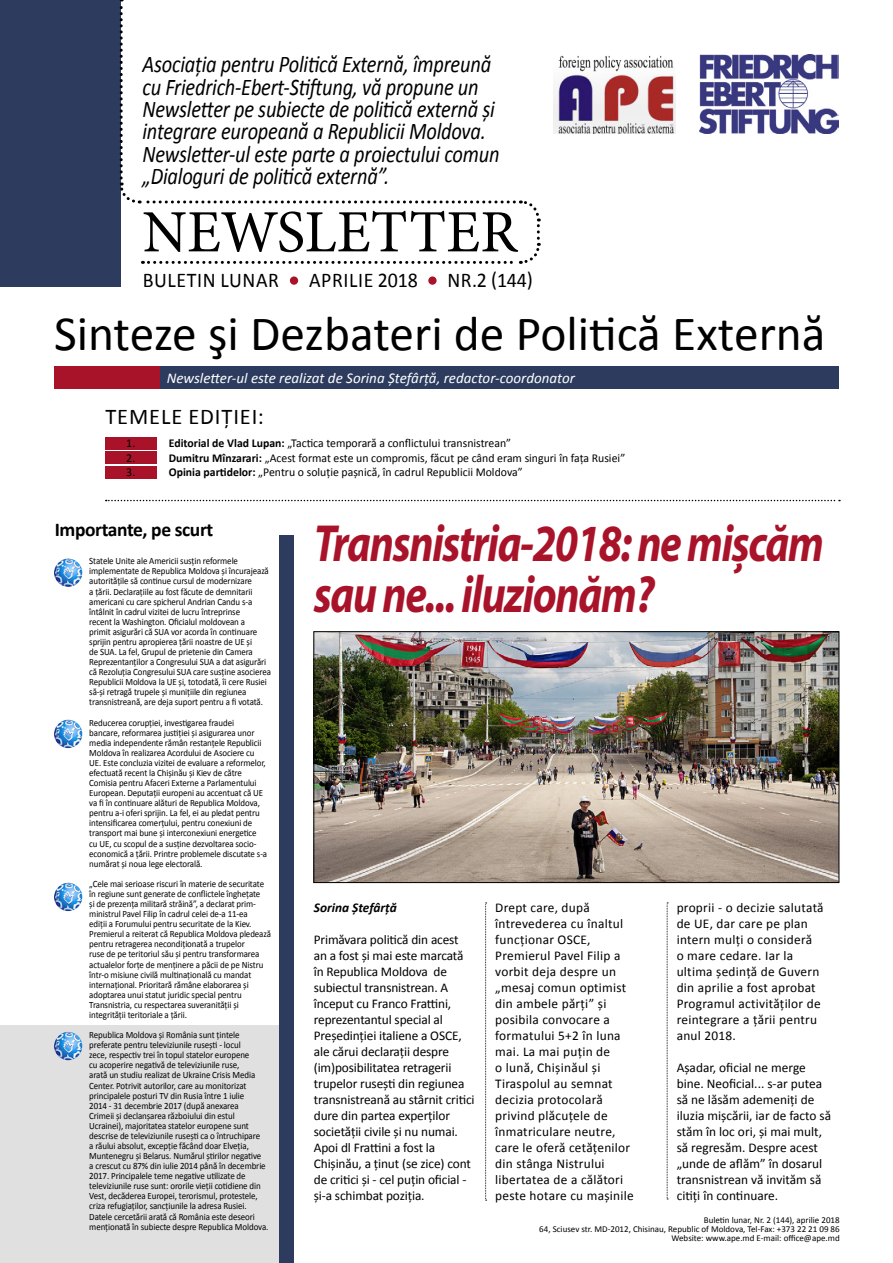
<style>
.page{position:relative;width:893px;height:1263px;background:#fff}
.page>*{position:absolute;margin:0;border:0;box-sizing:border-box;transform-origin:0 0}
.t1{font:60px "Minion Pro";color:#000}
.t2{font:italic 700 52.5px/51px "Myriad Pro";letter-spacing:-.03em;color:#a9132a;scale:.82 1}
.t3{font:49.5px "Calibri";color:#000}
.t4{font:italic 24px/22.5px "Calibri";letter-spacing:-.01em;color:#000;scale:.85 1}
.t5{font:22.5px "Calibri";letter-spacing:.04em;color:#000}
.t6{font:21px "Calibri";letter-spacing:.03em;color:#000;scale:.95 1}
.t7{font:700 19.5px "Calibri";letter-spacing:-.02em;color:#000}
.t8{font:italic 15px "Calibri";color:#fff}
.t9{font:13.35px/16px "Calibri";color:#000}
.t10{font:13.35px/16px "Calibri";letter-spacing:.02em;color:#000}
.t11{font:italic 700 13.35px "Calibri";color:#000}
.t12{font:12px "Calibri";color:#000}
.t13{font:9.6px/10.1px "Calibri";letter-spacing:-.01em;color:#000;scale:.93 1}
.t14{font:9px/9px "Calibri";color:#000;text-align:right}
.s1{font-weight:700}
</style>
<div class="page">
<div style="left:0;top:1025px;width:287px;height:238px;background:#e0e0e0"></div>
<svg style="left:106px;top:500px;width:734px;height:1px"></svg>
<div style="left:280px;top:535px;width:14px;height:728px;background:#2d3c5e"></div>
<img style="left:54px;top:883px;width:28px;height:28px;border-radius:14px">
<img style="left:54px;top:720px;width:28px;height:28px;border-radius:14px">
<img style="left:54px;top:1032px;width:28px;height:28px;border-radius:14px">
<img style="left:54px;top:558px;width:28px;height:29px;border-radius:14px">
<div style="left:54px;top:366px;width:679px;height:23px;background:#a9132a"></div>
<div style="left:105px;top:437px;width:52px;height:13px;background:#a9132a"></div>
<div style="left:105px;top:466px;width:52px;height:12px;background:#a9132a"></div>
<div style="left:105px;top:452px;width:52px;height:12px;background:#a9132a"></div>
<div style="left:0;top:0;width:120px;height:286px;background:#2d3c5e"></div>
<div style="left:160px;top:366px;width:679px;height:23px;background:#2d3c5e"></div>
<div style="left:289px;top:275px;width:10px;height:11px;background:#a9132a;border-radius:50%"></div>
<div style="left:288px;top:274px;width:12px;height:13px;border:2px solid #fff;border-radius:50%"></div>
<div style="left:427px;top:275px;width:11px;height:11px;background:#a9132a;border-radius:50%"></div>
<div style="left:426px;top:274px;width:13px;height:13px;border:2px solid #fff;border-radius:50%"></div>
<img style="left:700px;top:54px;width:139px;height:80px">
<img style="left:553px;top:55px;width:123px;height:79px">
<svg style="left:119px;top:0;width:422px;height:265px"></svg>
<svg style="left:485px;top:902px;width:2px;height:299px"></svg>
<svg style="left:667px;top:902px;width:1px;height:297px"></svg>
<img style="left:316px;top:633px;width:521px;height:248px">
<div style="left:314px;top:631px;width:525px;height:252px;border:1px solid #000"></div>
<p class="t4" style="left:142px;top:52px;width:422px">Asociația pentru Politică Externă, împreună cu Friedrich-Ebert-Stiftung, vă propune un Newsletter pe subiecte de politică externă și integrare europeană a Republicii Moldova.<br>Newsletter-ul este parte a proiectului comun „Dialoguri de politică externă”.</p>
<h1 class="t1" style="left:142px;top:192px;width:377px">NEWSLETTER</h1>
<h3 class="t6" style="left:143px;top:267px;width:145px">BULETIN LUNAR</h3>
<h3 class="t6" style="left:309px;top:267px;width:116px">APRILIE 2018</h3>
<h3 class="t6" style="left:447px;top:267px;width:91px">NR.2 (144)</h3>
<h3 class="t3" style="left:54px;top:302px;width:773px">Sinteze şi Dezbateri de Politică Externă</h3>
<h3 class="t8" style="left:167px;top:368px;width:410px">Newsletter-ul este realizat de Sorina Ștefârță, redactor-coordonator</h3>
<h3 class="t5" style="left:105px;top:402px;width:160px">TEMELE EDIȚIEI:</h3>
<p class="t12" style="left:126px;top:436px;width:11px">1.</p>
<p class="t12" style="left:169px;top:436px;width:344px"><span class="s1">Editorial de Vlad Lupan:</span> „Tactica temporară a conflictului transnistrean”</p>
<p class="t12" style="left:126px;top:450px;width:11px">2.</p>
<p class="t12" style="left:169px;top:450px;width:458px"><span class="s1">Dumitru Mînzarari:</span> „Acest format este un compromis, făcut pe când eram singuri în fața Rusiei”</p>
<p class="t12" style="left:126px;top:464px;width:11px">3.</p>
<p class="t12" style="left:169px;top:464px;width:355px"><span class="s1">Opinia partidelor:</span> „Pentru o soluție pașnică, în cadrul Republicii Moldova”</p>
<h3 class="t7" style="left:55px;top:517px;width:160px">Importante, pe scurt</h3>
<p class="t13" style="left:89px;top:556px;width:197px">Statele Unite ale Americii susțin reformele implementate de Republica Moldova și încurajează autoritățile să continue cursul de modernizare<br>a țării. Declarațiile au fost făcute de demnitarii americani cu care spicherul Andrian Candu s-a întâlnit în cadrul vizitei de lucru întreprinse<br>recent la Washington. Oficialul moldovean a<br>primit asigurări că SUA vor acorda în continuare sprijin pentru apropierea țării noastre de UE și<br>de SUA. La fel, Grupul de prietenie din Camera Reprezentanților a Congresului SUA a dat asigurări că Rezoluția Congresului SUA care susține asocierea Republicii Moldova la UE și, totodată, îi cere Rusiei să-și retragă trupele și munițiile din regiunea transnistreană, are deja suport pentru a fi votată.</p>
<p class="t13" style="left:89px;top:717px;width:193px">Reducerea corupției, investigarea fraudei<br>bancare, reformarea justiției și asigurarea unor media independente rămân restanțele Republicii Moldova în realizarea Acordului de Asociere cu UE. Este concluzia vizitei de evaluare a reformelor, efectuată recent la Chișinău și Kiev de către Comisia pentru Afaceri Externe a Parlamentului European. Deputații europeni au accentuat că UE va fi în continuare alături de Republica Moldova, pentru a-i oferi sprijin. La fel, ei au pledat pentru intensificarea comerțului, pentru conexiuni de transport mai bune și interconexiuni energetice cu UE, cu scopul de a susține dezvoltarea socio&shy;economică a țării. Printre problemele discutate s-a numărat și noua lege electorală.</p>
<p class="t13" style="left:89px;top:879px;width:197px">„Cele mai serioase riscuri în materie de securitate în regiune sunt generate de conflictele înghețate<br>și de prezența militară străină”, a declarat prim&shy;ministrul Pavel Filip în cadrul celei de-a 11-ea<br>ediții a Forumului pentru securitate de la Kiev.<br>Premierul a reiterat că Republica Moldova pledează pentru retragerea necondiționată a trupelor<br>ruse de pe teritoriul său și pentru transformarea actualelor forțe de menținere a păcii de pe Nistru într-o misiune civilă multinațională cu mandat internațional. Prioritară rămâne elaborarea și adoptarea unui statut juridic special pentru Transnistria, cu respectarea suveranității și integrității teritoriale a țării.</p>
<p class="t13" style="left:89px;top:1030px;width:194px">Republica Moldova și România sunt țintele preferate pentru televiziunile rusești - locul<br>zece, respectiv trei în topul statelor europene<br>cu acoperire negativă de televiziunile ruse,<br>arată un studiu realizat de Ukraine Crisis Media Center. Potrivit autorilor, care au monitorizat principalele posturi TV din Rusia între 1 iulie<br>2014 - 31 decembrie 2017 (după anexarea<br>Crimeii și declanșarea războiului din estul Ucrainei), majoritatea statelor europene sunt descrise de televiziunile rusești ca o întruchipare<br>a răului absolut, excepție făcând doar Elveția, Muntenegru și Belarus. Numărul știrilor negative<br>a crescut cu 87% din iulie 2014 până în decembrie 2017. Principalele teme negative utilizate de televiziunile ruse sunt: ororile vieții cotidiene din Vest, decăderea Europei, terorismul, protestele, criza refugiaților, sancțiunile la adresa Rusiei.<br>Datele cercetării arată că România este deseori menționată în subiecte despre Republica Moldova.</p>
<h2 class="t2" style="left:314px;top:516px;width:623px">Transnistria-2018: ne mișcăm sau ne... iluzionăm?</h2>
<h3 class="t11" style="left:314px;top:899px;width:84px">Sorina Ștefârță</h3>
<p class="t9" style="left:314px;top:931px;width:162px">Primăvara politică din acest an a fost și mai este marcată în Republica Moldova de subiectul transnistrean. A început cu Franco Frattini, reprezentantul special al<br>Președinției italiene a OSCE, ale cărui declarații despre (im)posibilitatea retragerii trupelor rusești din regiunea transnistreană au stârnit critici dure din partea experților societății civile și nu numai.<br>Apoi dl Frattini a fost la<br>Chișinău, a ținut (se zice) cont de critici și - cel puțin oficial - și-a schimbat poziția.</p>
<p class="t10" style="left:495px;top:899px;width:140px">Drept care, după întrevederea cu înaltul funcționar OSCE,<br>Premierul Pavel Filip a vorbit deja despre un „mesaj comun optimist din ambele părți” și posibila convocare a formatului 5+2 în luna mai. La mai puțin de<br>o lună, Chișinăul și<br>Tiraspolul au semnat decizia protocolară privind plăcuțele de înmatriculare neutre, care le oferă cetățenilor din stânga Nistrului libertatea de a călători peste hotare cu mașinile</p>
<h3 class="t10" style="left:677px;top:899px;width:148px">proprii - o decizie salutată de UE, dar care pe plan intern mulți o consideră<br>o mare cedare. Iar la ultima ședință de Guvern din aprilie a fost aprobat<br>Programul activităților de reintegrare a țării pentru anul 2018.</h3>
<p class="t9" style="left:677px;top:1059px;width:156px">Așadar, oficial ne merge bine. Neoficial... s-ar putea să ne lăsăm ademeniți de iluzia mișcării, iar de facto să stăm în loc ori, și mai mult, să regresăm. Despre acest „unde de aflăm” în dosarul transnistrean vă invităm să citiți în continuare.</p>
<p class="t14" style="left:539px;top:1215px;width:302px">Buletin lunar, Nr. 2 (144), aprilie 2018<br>64, Sciusev str. MD-2012, Chisinau, Republic of Moldova, Tel-Fax: +373 22 21 09 86<br>Website: www.ape.md E-mail: office@ape.md</p>
</div>
